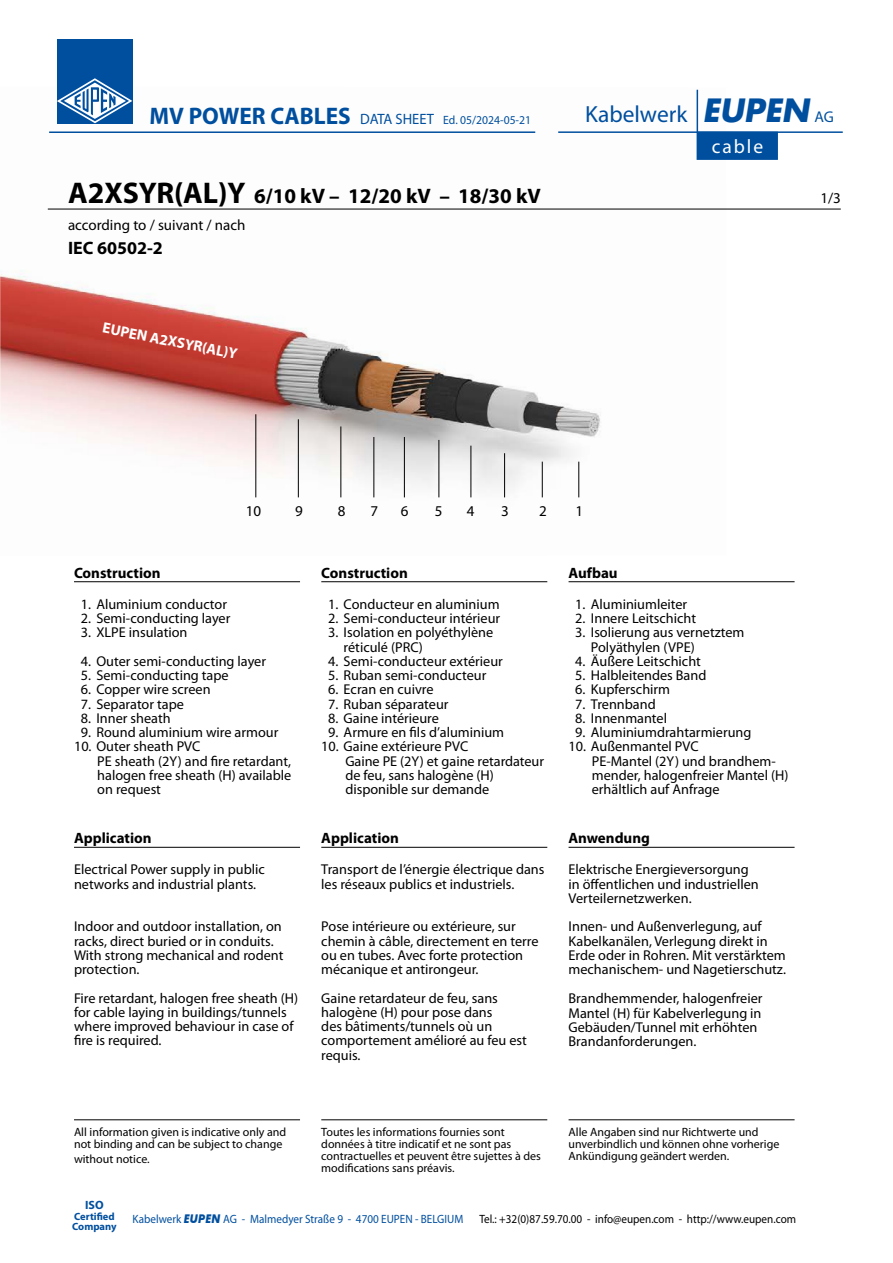
<style>
.page{position:relative;width:893px;height:1263px;background:#fff}
.page>*{position:absolute;margin:0;border:0;box-sizing:border-box;transform-origin:0 0}
.t1{font:23.4px "Myriad";color:#004f9f}
.t2{font:700 21px "Myriad Pro";color:#000}
.t3{font:19.5px "Myriad";letter-spacing:.1em;color:#fff}
.t4{font:700 18px "Myriad Pro";color:#000}
.t5{font:700 15px "Myriad Pro";color:#000}
.t6{font:15px "Myriad Pro";color:#000}
.t7{font:700 15px "Myriad Pro";color:#fff}
.t8{font:14.25px/14.2px "Myriad Pro";color:#000}
.t9{font:12px/12px "Myriad Pro";color:#000}
.t10{font:12px "Myriad Pro";color:#000;scale:.93 1}
.t11{font:12px "Myriad Pro";color:#004f9f;scale:.93 1}
.t12{font:12px "Myriad Pro";color:#004f9f}
.t13{font:700 12px "Myriad Pro";color:#004f9f}
.t14{font:700 10.5px/10.5px "Myriad Pro";color:#004f9f}
.s1{font-weight:700;font-size:24px}
.s2{font-size:15px}
.s3{font-family:"Futura";font-weight:700;font-style:italic;font-size:31.2px}
.s4{font-size:15.6px}
.s5{font-size:30px}
.s6{font-family:"Futura BT";font-weight:700;font-style:italic}
</style>
<div class="page">
<img style="left:0;top:86px;width:726px;height:412px">
<hr style="left:504px;top:453px;width:1px;height:44px;background:#000">
<hr style="left:471px;top:446px;width:1px;height:51px;background:#000">
<hr style="left:438px;top:440px;width:1px;height:57px;background:#000">
<hr style="left:404px;top:437px;width:1px;height:60px;background:#000">
<hr style="left:373px;top:437px;width:1px;height:60px;background:#000">
<hr style="left:340px;top:426px;width:1px;height:71px;background:#000">
<hr style="left:298px;top:419px;width:1px;height:78px;background:#000">
<hr style="left:255px;top:414px;width:1px;height:83px;background:#000">
<hr style="left:578px;top:462px;width:1px;height:35px;background:#000">
<hr style="left:542px;top:462px;width:1px;height:35px;background:#000">
<svg style="left:696px;top:88px;width:82px;height:73px"></svg>
<hr style="left:558px;top:131px;width:285px;height:2px;background:#004f9f">
<hr style="left:49px;top:131px;width:486px;height:2px;background:#004f9f">
<hr style="left:34px;top:265px;width:801px;height:1px;background:#004f9f">
<div style="left:57px;top:39px;width:75px;height:85px;background:#004f9f"></div>
<svg style="left:57px;top:78px;width:75px;height:45px"></svg>
<hr style="left:74px;top:581px;width:226px;height:1px;background:#000">
<hr style="left:74px;top:847px;width:226px;height:1px;background:#000">
<hr style="left:321px;top:581px;width:226px;height:1px;background:#000">
<hr style="left:321px;top:847px;width:226px;height:1px;background:#000">
<hr style="left:569px;top:581px;width:226px;height:1px;background:#000">
<hr style="left:569px;top:847px;width:226px;height:1px;background:#000">
<hr style="left:48px;top:209px;width:793px;height:1px;background:#000">
<hr style="left:74px;top:1119px;width:226px;height:1px;background:#000">
<hr style="left:321px;top:1119px;width:226px;height:1px;background:#000">
<hr style="left:569px;top:1119px;width:226px;height:1px;background:#000">
<p class="t12" style="left:150px;top:112px;width:383px"><span class="s1">MV POWER CABLES</span> <span class="s2">DATA SHEET</span> Ed. 05/2024-05-21</p>
<h1 class="t1" style="left:585px;top:102px;width:250px">Kabelwerk <span class="s3">EUPEN</span> <span class="s4">AG</span></h1>
<h2 class="t2" style="left:68px;top:182px;width:474px"><span class="s5">A2XSYR(AL)Y</span> 6/10 kV – 12/20 kV – 18/30 kV</h2>
<p class="t6" style="left:68px;top:216px;width:179px">according to / suivant / nach</p>
<p class="t4" style="left:68px;top:236px;width:96px">IEC 60502-2</p>
<p class="t7" style="left:105px;top:318px;width:139px;rotate:11deg">EUPEN A2XSYR(AL)Y</p>
<h3 class="t3" style="left:712px;top:137px;width:53px">cable</h3>
<p class="t6" style="left:820px;top:189px;width:22px">1/3</p>
<p class="t6" style="left:246px;top:502px;width:17px">10</p>
<p class="t6" style="left:295px;top:502px;width:9px">9</p>
<p class="t6" style="left:338px;top:502px;width:9px">8</p>
<p class="t6" style="left:371px;top:502px;width:9px">7</p>
<p class="t6" style="left:401px;top:502px;width:9px">6</p>
<p class="t6" style="left:435px;top:502px;width:9px">5</p>
<p class="t6" style="left:467px;top:502px;width:9px">4</p>
<p class="t6" style="left:501px;top:502px;width:9px">3</p>
<p class="t6" style="left:539px;top:502px;width:9px">2</p>
<p class="t6" style="left:575px;top:502px;width:9px">1</p>
<p class="t5" style="left:74px;top:563px;width:88px">Construction</p>
<p class="t8" style="left:81px;top:597px;width:148px">1. Aluminium conductor</p>
<p class="t8" style="left:81px;top:611px;width:151px">2. Semi-conducting layer</p>
<p class="t8" style="left:81px;top:625px;width:108px">3. XLPE insulation</p>
<p class="t8" style="left:81px;top:654px;width:187px">4. Outer semi-conducting layer</p>
<p class="t8" style="left:81px;top:668px;width:149px">5. Semi-conducting tape</p>
<p class="t8" style="left:81px;top:682px;width:131px">6. Copper wire screen</p>
<p class="t8" style="left:81px;top:696px;width:105px">7. Separator tape</p>
<p class="t8" style="left:81px;top:711px;width:91px">8. Inner sheath</p>
<p class="t8" style="left:81px;top:725px;width:199px">9. Round aluminium wire armour</p>
<p class="t8" style="left:97px;top:739px;width:196px;text-indent:-23px">10. Outer sheath PVC<br>PE sheath (2Y) and fire retardant, halogen free sheath (H) available on request</p>
<p class="t5" style="left:74px;top:828px;width:79px">Application</p>
<p class="t8" style="left:74px;top:862px;width:192px">Electrical Power supply in public networks and industrial plants.</p>
<p class="t8" style="left:74px;top:919px;width:211px">Indoor and outdoor installation, on racks, direct buried or in conduits.<br>With strong mechanical and rodent protection.</p>
<p class="t8" style="left:74px;top:990px;width:226px">Fire retardant, halogen free sheath (H) for cable laying in buildings/tunnels where improved behaviour in case of fire is required.</p>
<p class="t5" style="left:321px;top:563px;width:88px">Construction</p>
<p class="t8" style="left:328px;top:597px;width:173px">1. Conducteur en aluminium</p>
<p class="t8" style="left:328px;top:611px;width:174px">2. Semi-conducteur intérieur</p>
<p class="t8" style="left:344px;top:625px;width:151px;text-indent:-16px">3. Isolation en polyéthylène réticulé (PRC)</p>
<p class="t8" style="left:328px;top:654px;width:176px">4. Semi-conducteur extérieur</p>
<p class="t8" style="left:328px;top:668px;width:160px">5. Ruban semi-conducteur</p>
<p class="t8" style="left:328px;top:682px;width:107px">6. Ecran en cuivre</p>
<p class="t8" style="left:328px;top:696px;width:122px">7. Ruban séparateur</p>
<p class="t8" style="left:328px;top:711px;width:112px">8. Gaine intérieure</p>
<p class="t8" style="left:328px;top:725px;width:178px">9. Armure en fils d’aluminium</p>
<p class="t8" style="left:345px;top:739px;width:200px;text-indent:-24px">10. Gaine extérieure PVC<br>Gaine PE (2Y) et gaine retardateur de feu, sans halogène (H) disponible sur demande</p>
<p class="t5" style="left:321px;top:828px;width:79px">Application</p>
<p class="t8" style="left:321px;top:862px;width:225px">Transport de l’énergie électrique dans les réseaux publics et industriels.</p>
<p class="t8" style="left:321px;top:919px;width:219px">Pose intérieure ou extérieure, sur chemin à câble, directement en terre ou en tubes. Avec forte protection mécanique et antirongeur.</p>
<p class="t8" style="left:321px;top:990px;width:207px">Gaine retardateur de feu, sans halogène (H) pour pose dans<br>des bâtiments/tunnels où un comportement amélioré au feu est requis.</p>
<p class="t5" style="left:569px;top:563px;width:51px">Aufbau</p>
<p class="t8" style="left:575px;top:597px;width:113px">1. Aluminiumleiter</p>
<p class="t8" style="left:575px;top:611px;width:122px">2. Innere Leitschicht</p>
<p class="t8" style="left:591px;top:625px;width:155px;text-indent:-16px">3. Isolierung aus vernetztem<br>Polyäthylen (VPE)</p>
<p class="t8" style="left:575px;top:654px;width:127px">4. Äußere Leitschicht</p>
<p class="t8" style="left:575px;top:668px;width:133px">5. Halbleitendes Band</p>
<p class="t8" style="left:575px;top:682px;width:96px">6. Kupferschirm</p>
<p class="t8" style="left:575px;top:696px;width:82px">7. Trennband</p>
<p class="t8" style="left:575px;top:711px;width:93px">8. Innenmantel</p>
<p class="t8" style="left:575px;top:725px;width:178px">9. Aluminiumdrahtarmierung</p>
<p class="t8" style="left:592px;top:739px;width:198px;text-indent:-23px">10. Außenmantel PVC<br>PE-Mantel (2Y) und brandhem-- mender, halogenfreier Mantel (H) erhältlich auf Anfrage</p>
<p class="t5" style="left:569px;top:828px;width:83px">Anwendung</p>
<p class="t8" style="left:569px;top:862px;width:192px">Elektrische Energieversorgung in öffentlichen und industriellen<br>Verteilernetzwerken.</p>
<p class="t8" style="left:569px;top:919px;width:219px">Innen- und Außenverlegung, auf Kabelkanälen, Verlegung direkt in Erde oder in Rohren. Mit verstärktem mechanischem- und Nagetierschutz.</p>
<p class="t8" style="left:569px;top:991px;width:195px">Brandhemmender, halogenfreier<br>Mantel (H) für Kabelverlegung in<br>Gebäuden/Tunnel mit erhöhten<br>Brandanforderungen.</p>
<p class="t9" style="left:74px;top:1126px;width:214px">All information given is indicative only and not binding and can be subject to change</p>
<p class="t9" style="left:74px;top:1152px;width:77px">without notice.</p>
<p class="t9" style="left:321px;top:1126px;width:221px">Toutes les informations fournies sont données à titre indicatif et ne sont pas contractuelles et peuvent être sujettes à des modifications sans préavis.</p>
<p class="t9" style="left:569px;top:1126px;width:212px">Alle Angaben sind nur Richtwerte und unverbindlich und können ohne vorherige<br>Ankündigung geändert werden.</p>
<p class="t13" style="left:85px;top:1197px;width:20px">ISO</p>
<p class="t14" style="left:72px;top:1211px;width:46px">Certified<br>Company</p>
<p class="t11" style="left:133px;top:1211px;width:357px">Kabelwerk <span class="s6">EUPEN</span> AG - Malmedyer Straße 9 - 4700 EUPEN - BELGIUM</p>
<p class="t10" style="left:479px;top:1211px;width:342px">Tel.: +32(0)87.59.70.00 - info@eupen.com - http://www.eupen.com</p>
</div>
